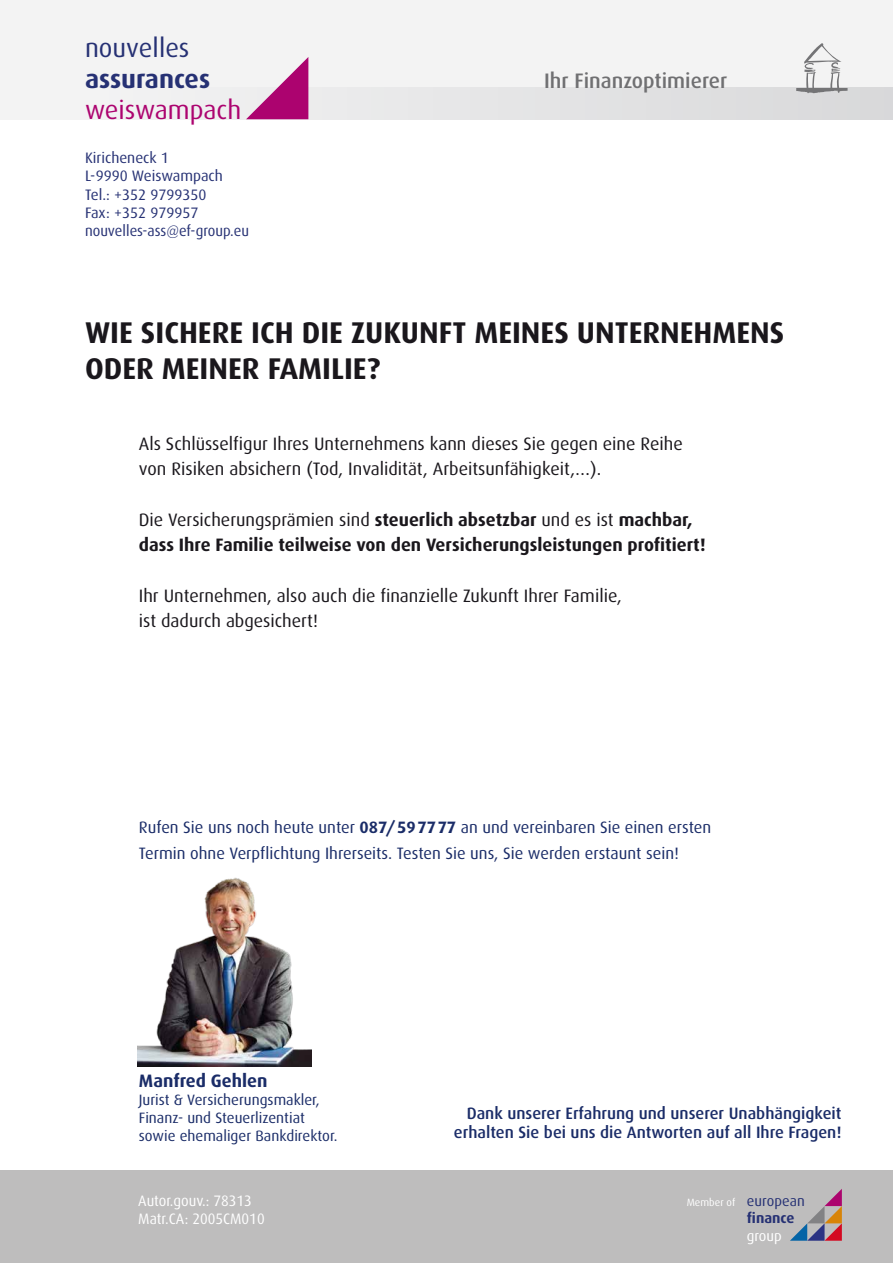
<style>
.page{position:relative;width:893px;height:1263px;background:#fff}
.page>*{position:absolute;margin:0;border:0;box-sizing:border-box;transform-origin:0 0}
.t1{font:700 30px/36px "Dax";color:#1a171c}
.t2{font:26.1px "Dax";color:#ac036f}
.t3{font:700 26.1px "Dax";color:#263174}
.t4{font:26.1px "Dax";color:#263174}
.t5{font:500 21px "Dax";color:#707072}
.t6{font:18px/25.3px "Dax";color:#1a171c}
.t7{font:700 18px/25.3px "Dax";color:#1a171c}
.t8{font:700 18px "Dax";color:#1a2c68}
.t9{font:16.5px/25.3px "Dax";color:#1a2c68}
.t10{font:500 16.5px/19.8px "Dax";color:#1a2c68;text-align:right}
.t11{font:15.15px/18.1px "Dax";color:#263174}
.t12{font:15.15px/18.1px "Dax";color:#fff;scale:.96 1}
.t13{font:15px/18px "Dax";color:#1a2c68}
.t14{font:14.55px "Dax";letter-spacing:.01em;color:#263174}
.t15{font:700 14.55px "Dax";color:#263174}
.t16{font:14.55px "Dax";color:#fff}
.t17{font:10.5px "Dax";color:#fff}
.s1{font-weight:400}
.s2{font-weight:700}
</style>
<div class="page">
<div style="left:0;top:0;width:893px;height:119px;background:#f3f3f3"></div>
<div style="left:105px;top:88px;width:788px;height:31px;background:linear-gradient(to right,#f3f3f3,#d8d8da)"></div>
<div style="left:0;top:1170px;width:893px;height:93px;background:#bebdbd"></div>
<svg style="left:790px;top:1189px;width:52px;height:52px"></svg>
<svg style="left:796px;top:43px;width:52px;height:50px"></svg>
<img style="left:138px;top:877px;width:174px;height:190px">
<svg style="left:246px;top:57px;width:62px;height:62px"></svg>
<h2 class="t4" style="left:85px;top:33px;width:106px">nouvelles</h2>
<h2 class="t3" style="left:85px;top:64px;width:127px">assurances</h2>
<h2 class="t2" style="left:85px;top:96px;width:158px">weiswampach</h2>
<p class="t11" style="left:85px;top:149px;width:166px">Kiricheneck 1<br>L-9990 Weiswampach<br>Tel.: +352 9799350<br>Fax: +352 979957 nouvelles-ass@ef-group.eu</p>
<p class="t5" style="left:544px;top:69px;width:185px">Ihr Finanzoptimierer</p>
<h1 class="t1" style="left:85px;top:315px;width:701px">WIE SICHERE ICH DIE ZUKUNFT MEINES UNTERNEHMENS<br>ODER MEINER FAMILIE?</h1>
<p class="t6" style="left:139px;top:431px;width:546px">Als Schlüsselfigur Ihres Unternehmens kann dieses Sie gegen eine Reihe von Risiken absichern (Tod, Invalidität, Arbeitsunfähigkeit,…).</p>
<p class="t7" style="left:139px;top:507px;width:568px"><span class="s1">Die Versicherungsprämien sind</span> steuerlich absetzbar <span class="s1">und es ist</span> machbar, dass Ihre Familie teilweise von den Versicherungsleistungen profitiert!</p>
<p class="t6" style="left:139px;top:583px;width:485px">Ihr Unternehmen, also auch die finanzielle Zukunft Ihrer Familie, ist dadurch abgesichert!</p>
<p class="t9" style="left:139px;top:815px;width:574px">Rufen Sie uns noch heute unter <span class="s2">087/597777</span> an und vereinbaren Sie einen ersten<br>Termin ohne Verpflichtung Ihrerseits. Testen Sie uns, Sie werden erstaunt sein!</p>
<p class="t8" style="left:139px;top:1070px;width:130px">Manfred Gehlen</p>
<p class="t13" style="left:139px;top:1091px;width:200px">Jurist &amp; Versicherungsmakler,<br>Finanz- und Steuerlizentiat sowie ehemaliger Bankdirektor.</p>
<p class="t12" style="left:138px;top:1192px;width:133px">Autor.gouv.: 78313<br>Matr.CA: 2005CM010</p>
<p class="t10" style="left:454px;top:1103px;width:389px">Dank unserer Erfahrung und unserer Unabhängigkeit erhalten Sie bei uns die Antworten auf all Ihre Fragen!</p>
<p class="t17" style="left:687px;top:1196px;width:50px">Member of</p>
<p class="t14" style="left:747px;top:1193px;width:60px">european</p>
<p class="t15" style="left:747px;top:1210px;width:49px">finance</p>
<p class="t16" style="left:747px;top:1228px;width:36px">group</p>
</div>
